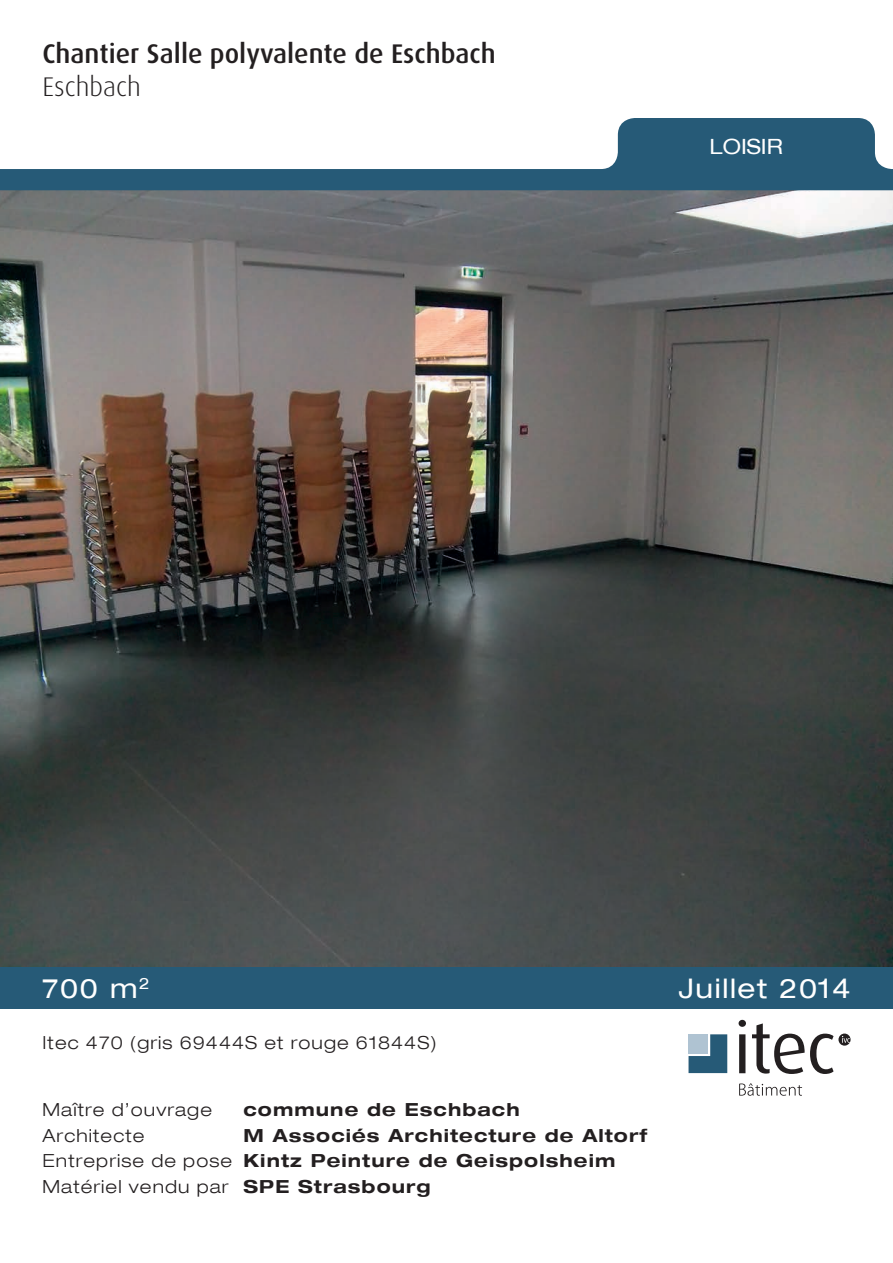
<style>
.page{position:relative;width:893px;height:1263px;background:#fff}
.page>*{position:absolute;margin:0;border:0;box-sizing:border-box;transform-origin:0 0}
.t1{font:500 27px "Dax";color:#231f20}
.t2{font:expanded 27px "Helvetica Neue LT Com";letter-spacing:.06em;color:#fff}
.t3{font:300 27px "Dax";color:#231f20}
.t4{font:expanded 21px "Helvetica Neue LT Com";color:#fff}
.t5{font:700 expanded 18px/25.5px "Helvetica Neue LT Com";letter-spacing:.06em;color:#231f20}
.t6{font:300 expanded 18px "Helvetica Neue LT Com";letter-spacing:.06em;color:#231f20}
.s1{font-weight:300}
</style>
<div class="page">
<img style="left:0;top:190px;width:893px;height:777px">
<svg style="left:0;top:118px;width:893px;height:72px"></svg>
<div style="left:0;top:967px;width:893px;height:42px;background:#265a77"></div>
<svg style="left:739px;top:1020px;width:7px;height:53px"></svg>
<svg style="left:688px;top:1034px;width:39px;height:39px;background:#588098"></svg>
<svg style="left:752px;top:1023px;width:99px;height:51px"></svg>
<svg style="left:739px;top:1083px;width:63px;height:13px"></svg>
<h1 class="t1" style="left:43px;top:39px;width:455px">Chantier Salle polyvalente de Eschbach</h1>
<h1 class="t3" style="left:43px;top:72px;width:100px">Eschbach</h1>
<p class="t4" style="left:709px;top:133px;width:75px">LOISIR</p>
<h1 class="t2" style="left:43px;top:971px;width:109px">700 m<sup>2</sup></h1>
<h1 class="t2" style="left:678px;top:971px;width:173px">Juillet 2014</h1>
<p class="t6" style="left:43px;top:1031px;width:396px">Itec 470 (gris 69444S et rouge 61844S)</p>
<p class="t6" style="left:43px;top:1098px;width:171px">Maître d’ouvrage</p>
<p class="t5" style="left:244px;top:1096px;width:278px">commune de Eschbach</p>
<p class="t6" style="left:43px;top:1124px;width:104px">Architecte</p>
<p class="t5" style="left:43px;top:1122px;width:606px;text-indent:201px">M Associés Architecture de Altorf<br><span class="s1">Entreprise de pose</span> Kintz Peinture de Geispolsheim<br><span class="s1">Matériel vendu par</span> SPE Strasbourg</p>
</div>
